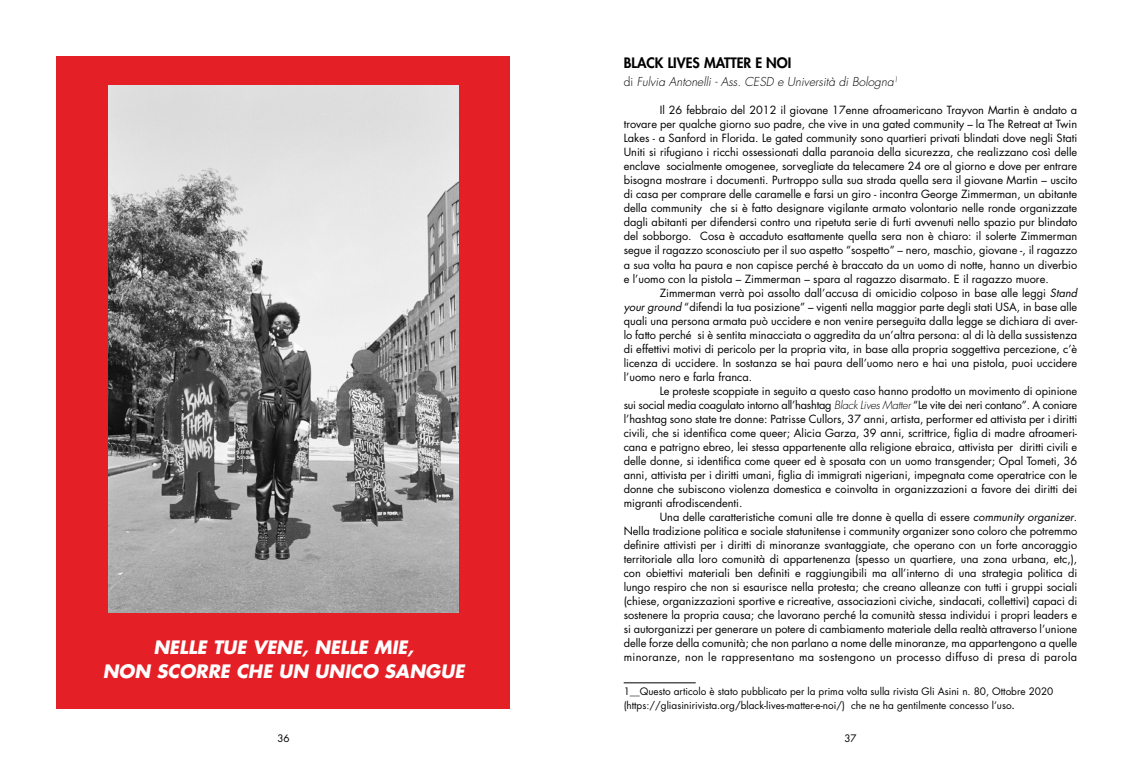
<style>
.page{position:relative;width:1134px;height:766px;background:#fff}
.page>*{position:absolute;margin:0;border:0;box-sizing:border-box;transform-origin:0 0}
.t1{font:italic 700 18px/24px "Futura Std";color:#fff;text-align:center}
.t2{font:800 14px "Futura Std";color:#000}
.t3{font:italic 300 12px "Futura Std";color:#000}
.t4{font:11px/14px "Futura Std";color:#000;text-align:justify}
.t5{font:10px/14.4px "Futura Std";color:#000}
.s1{font-style:normal}
.s2{font-style:italic}
.s3{font-weight:300;font-style:italic}
.s4{font-family:"Minion Pro";font-size:12px}
</style>
<div class="page">
<hr style="left:624px;top:682px;width:72px;height:1px;background:#000">
<div style="left:57px;top:57px;width:453px;height:652px;background:#e41f26"></div>
<img style="left:109px;top:85px;width:349px;height:527px">
<h1 class="t1" style="left:103px;top:635px;width:363px">NELLE TUE VENE, NELLE MIE,<br>NON SCORRE CHE UN UNICO SANGUE</h1>
<p class="t2" style="left:624px;top:54px;width:169px">BLACK LIVES MATTER E NOI</p>
<p class="t3" style="left:624px;top:75px;width:276px"><span class="s1">di</span> Fulvia Antonelli - Ass. CESD e Università di Bologna<sup>1</sup></p>
<p class="t4" style="left:624px;top:103px;width:455px;text-indent:36px">Il 26 febbraio del 2012 il giovane 17enne afroamericano Trayvon Martin è andato a trovare per qualche giorno suo padre, che vive in una gated community – la The Retreat at Twin Lakes - a Sanford in Florida. Le gated community sono quartieri privati blindati dove negli Stati Uniti si rifugiano i ricchi ossessionati dalla paranoia della sicurezza, che realizzano così delle enclave socialmente omogenee, sorvegliate da telecamere 24 ore al giorno e dove per entrare bisogna mostrare i documenti. Purtroppo sulla sua strada quella sera il giovane Martin – uscito di casa per comprare delle caramelle e farsi un giro - incontra George Zimmerman, un abitante della community che si è fatto designare vigilante armato volontario nelle ronde organizzate dagli abitanti per difendersi contro una ripetuta serie di furti avvenuti nello spazio pur blindato del sobborgo. Cosa è accaduto esattamente quella sera non è chiaro: il solerte Zimmerman segue il ragazzo sconosciuto per il suo aspetto “sospetto” – nero, maschio, giovane -, il ragazzo a sua volta ha paura e non capisce perché è braccato da un uomo di notte, hanno un diverbio e l’uomo con la pistola – Zimmerman – spara al ragazzo disarmato. E il ragazzo muore.</p>
<p class="t4" style="left:624px;top:285px;width:455px;text-indent:36px">Zimmerman verrà poi assolto dall’accusa di omicidio colposo in base alle leggi <span class="s2">Stand your ground</span> “difendi la tua posizione” – vigenti nella maggior parte degli stati USA, in base alle quali una persona armata può uccidere e non venire perseguita dalla legge se dichiara di aver&shy;lo fatto perché si è sentita minacciata o aggredita da un’altra persona: al di là della sussistenza di effettivi motivi di pericolo per la propria vita, in base alla propria soggettiva percezione, c’è licenza di uccidere. In sostanza se hai paura dell’uomo nero e hai una pistola, puoi uccidere l’uomo nero e farla franca.</p>
<p class="t4" style="left:624px;top:383px;width:455px;text-indent:36px">Le proteste scoppiate in seguito a questo caso hanno prodotto un movimento di opinione sui social media coagulato intorno all’hashtag <span class="s3">Black Lives Matter</span> “Le vite dei neri contano”. A coniare l’hashtag sono state tre donne: Patrisse Cullors, 37 anni, artista, performer ed attivista per i diritti civili, che si identifica come queer; Alicia Garza, 39 anni, scrittrice, figlia di madre afroameri&shy;cana e patrigno ebreo, lei stessa appartenente alla religione ebraica, attivista per diritti civili e delle donne, si identifica come queer ed è sposata con un uomo transgender; Opal Tometi, 36 anni, attivista per i diritti umani, figlia di immigrati nigeriani, impegnata come operatrice con le donne che subiscono violenza domestica e coinvolta in organizzazioni a favore dei diritti dei migranti afrodiscendenti.</p>
<p class="t4" style="left:624px;top:509px;width:455px;text-indent:36px">Una delle caratteristiche comuni alle tre donne è quella di essere <span class="s2">community organizer</span>.<br>Nella tradizione politica e sociale statunitense i community organizer sono coloro che potremmo definire attivisti per i diritti di minoranze svantaggiate, che operano con un forte ancoraggio territoriale alla loro comunità di appartenenza (spesso un quartiere, una zona urbana, etc,), con obiettivi materiali ben definiti e raggiungibili ma all’interno di una strategia politica di lungo respiro che non si esaurisce nella protesta; che creano alleanze con tutti i gruppi sociali (chiese, organizzazioni sportive e ricreative, associazioni civiche, sindacati, collettivi) capaci di sostenere la propria causa; che lavorano perché la comunità stessa individui i propri leaders e si autorganizzi per generare un potere di cambiamento materiale della realtà attraverso l’unione delle forze della comunità; che non parlano a nome delle minoranze, ma appartengono a quelle minoranze, non le rappresentano ma sostengono un processo diffuso di presa di parola</p>
<p class="t5" style="left:624px;top:683px;width:431px">1__Questo articolo è stato pubblicato per la prima volta sulla rivista Gli Asini n. 80, Ottobre 2020 (https://gliasinirivista.org/black-lives-matter-e-noi/) che ne ha gentilmente concesso l’uso<span class="s4">.</span></p>
<p class="t5" style="left:277px;top:730px;width:14px">36</p>
<p class="t5" style="left:844px;top:730px;width:14px">37</p>
</div>
